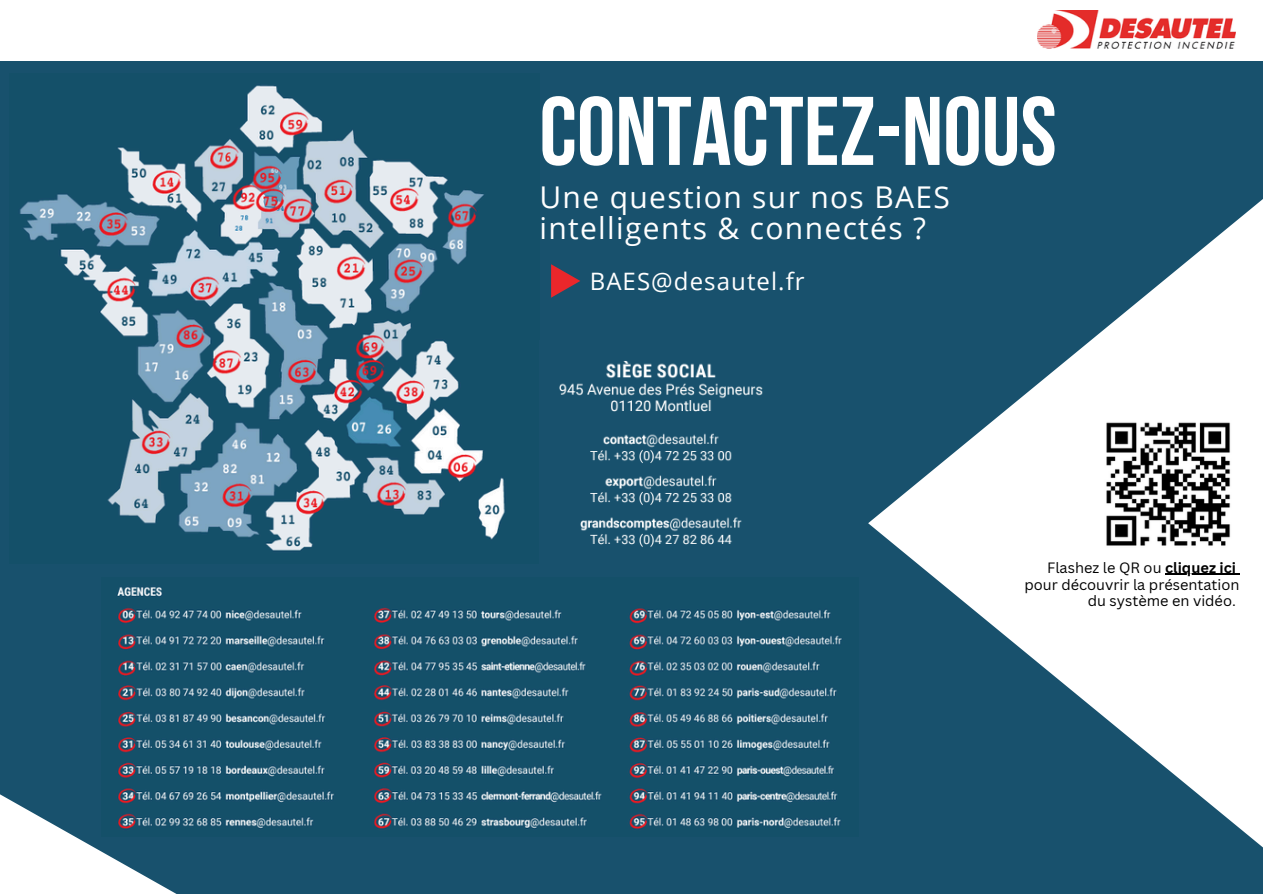
<style>
.page{position:relative;width:1263px;height:894px;background:#fff}
.page>*{position:absolute;margin:0;border:0;box-sizing:border-box;transform-origin:0 0}
.t1{font:97.2px "Bebas Neue Cyrillic";color:#fff}
.t2{font:30px/31.5px "Open Sans";letter-spacing:.045em;color:#fff}
.t3{font:24px "Open Sans";letter-spacing:.045em;color:#fff}
.t4{font:14.55px "Canva Sans";color:#000}
.s1{font-weight:700}
</style>
<div class="page">
<div style="left:0;top:0;width:1263px;height:893px;background:#18516d"></div>
<svg style="left:868px;top:199px;width:395px;height:649px"></svg>
<svg style="left:0;top:794px;width:175px;height:99px;fill:#fff"></svg>
<div style="left:0;top:0;width:1263px;height:60px;background:#fff"></div>
<img style="left:20px;top:85px;width:485px;height:466px">
<img style="left:101px;top:587px;width:741px;height:249px">
<img style="left:1038px;top:11px;width:198px;height:38px">
<img style="left:559px;top:360px;width:204px;height:187px">
<img style="left:1104px;top:420px;width:128px;height:127px">
<hr style="left:1165px;top:573px;width:71px;height:1px;background:#000">
<svg style="left:551px;top:264px;width:29px;height:33px"></svg>
<p class="t1" style="left:539px;top:92px;width:519px">CONTACTEZ-NOUS</p>
<p class="t2" style="left:539px;top:180px;width:412px">Une question sur nos BAES intelligents &amp; connectés ?</p>
<h3 class="t3" style="left:590px;top:264px;width:217px">BAES@desautel.fr</h3>
<p class="t4" style="left:1047px;top:557px;width:190px">Flashez le QR ou <span class="s1">cliquez ici</span></p>
<h3 class="t4" style="left:1024px;top:574px;width:217px">pour découvrir la présentation</h3>
<p class="t4" style="left:1088px;top:590px;width:150px">du système en vidéo.</p>
</div>
